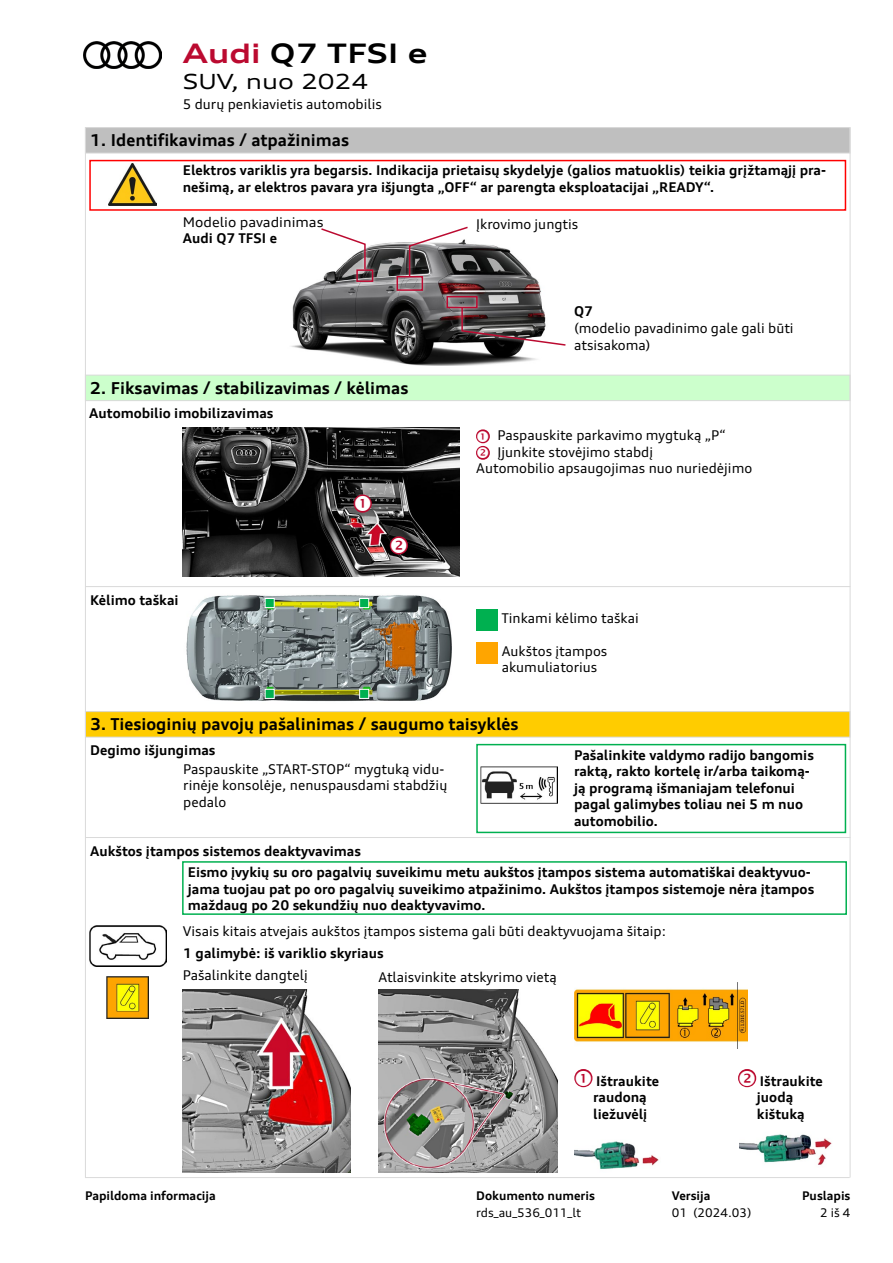
<style>
.page{position:relative;width:893px;height:1263px;background:#fff}
.page>*{position:absolute;margin:0;border:0;box-sizing:border-box;transform-origin:0 0}
.Kopfzeile_Ueberschrift{font:700 expanded 27px "Audi Type";color:#000}
.Kopfzeile_Untertitel{font:expanded 21px "Audi Type";color:#000}
.Kapiteltitel{font:700 16.5px "Audi Type";color:#000}
.Warntext{font:700 13.5px/16.5px "Audi Type";color:#000}
.Text{font:13.5px/16.5px "Audi Type";color:#000}
.Text_fett{font:700 13.5px "Audi Type";color:#000}
.Text-2{font:700 13.5px "Audi Type";color:#000}
.Text-3{font:13.5px "Audi Type Screen";color:#000}
.Fusszeile_fett{font:700 12px "Audi Type";color:#000}
.Fusszeile{font:12px "Audi Type";color:#000}
.s1{color:#bb0a30}
.s2{font-weight:700}
</style>
<div class="page">
<img style="left:291px;top:242px;width:250px;height:123px">
<img style="left:183px;top:427px;width:276px;height:149px">
<div style="left:85px;top:712px;width:765px;height:25px;background:#fc0"></div>
<div style="left:85px;top:711px;width:765px;height:26px;border:1px solid #dadada"></div>
<img style="left:183px;top:989px;width:168px;height:183px">
<img style="left:378px;top:989px;width:179px;height:183px">
<div style="left:85px;top:375px;width:765px;height:26px;background:#cfc"></div>
<div style="left:85px;top:375px;width:765px;height:26px;border:1px solid #dadada"></div>
<img style="left:108px;top:164px;width:48px;height:42px">
<div style="left:89px;top:160px;width:757px;height:51px;border:2px solid #f00"></div>
<div style="left:85px;top:128px;width:765px;height:25px;background:#bfbfbf"></div>
<div style="left:85px;top:127px;width:765px;height:26px;border:1px solid #dadada"></div>
<hr style="left:85px;top:586px;width:765px;height:1px;background:#dadada">
<hr style="left:85px;top:837px;width:765px;height:1px;background:#dadada">
<img style="left:90px;top:926px;width:76px;height:40px">
<img style="left:106px;top:976px;width:43px;height:43px">
<img style="left:574px;top:982px;width:173px;height:66px">
<img style="left:574px;top:1141px;width:85px;height:29px">
<img style="left:740px;top:1134px;width:92px;height:31px">
<hr style="left:85px;top:128px;width:1px;height:1049px;background:#dadada">
<hr style="left:850px;top:128px;width:1px;height:1049px;background:#dadada">
<hr style="left:85px;top:1177px;width:765px;height:1px;background:#dadada">
<div style="left:476px;top:610px;width:21px;height:21px;background:#00b050"></div>
<div style="left:476px;top:643px;width:21px;height:21px;background:#ffa500"></div>
<img style="left:186px;top:595px;width:266px;height:107px">
<div style="left:265px;top:598px;width:10px;height:10px;background:#00b050;border:1px solid #fff"></div>
<div style="left:359px;top:598px;width:10px;height:10px;background:#00b050;border:1px solid #fff"></div>
<div style="left:265px;top:689px;width:10px;height:10px;background:#00b050;border:1px solid #fff"></div>
<div style="left:359px;top:689px;width:10px;height:10px;background:#00b050;border:1px solid #fff"></div>
<div style="left:182px;top:861px;width:665px;height:54px;border:2px solid #00b050"></div>
<img style="left:480px;top:766px;width:77px;height:38px">
<div style="left:476px;top:744px;width:370px;height:89px;border:2px solid #00b050"></div>
<div style="left:318px;top:225px;width:59px;height:60px;background:#fff;opacity:.85"></div>
<svg style="left:320px;top:227px;width:46px;height:44px"></svg>
<div style="left:356px;top:269px;width:17px;height:13px;border:2px solid #bb0a30"></div>
<div style="left:443px;top:292px;width:126px;height:57px;background:#fff;opacity:.85"></div>
<svg style="left:461px;top:306px;width:106px;height:41px"></svg>
<div style="left:446px;top:296px;width:32px;height:12px;border:2px solid #bb0a30"></div>
<div style="left:393px;top:224px;width:78px;height:70px;background:#fff;opacity:.85"></div>
<svg style="left:408px;top:225px;width:61px;height:53px"></svg>
<div style="left:396px;top:276px;width:27px;height:15px;border:2px solid #bb0a30"></div>
<img style="left:84px;top:41px;width:78px;height:27px">
<svg style="left:391px;top:537px;width:15px;height:16px"></svg>
<svg style="left:355px;top:496px;width:15px;height:15px"></svg>
<p class="Kopfzeile_Ueberschrift" style="left:183px;top:37px;width:246px"><span class="s1">Audi</span> Q7 TFSI e</p>
<p class="Kopfzeile_Untertitel" style="left:183px;top:68px;width:187px">SUV, nuo 2024</p>
<p class="Text" style="left:183px;top:96px;width:201px">5 durų penkiavietis automobilis</p>
<p class="Kapiteltitel" style="left:90px;top:130px;width:260px">1. Identifikavimas / atpažinimas</p>
<p class="Warntext" style="left:183px;top:162px;width:645px">Elektros variklis yra begarsis. Indikacija prietaisų skydelyje (galios matuoklis) teikia grįžtamąjį pra&shy;nešimą, ar elektros pavara yra išjungta „OFF“ ar parengta eksploatacijai „READY“.</p>
<p class="Text-3" style="left:183px;top:213px;width:142px">Modelio pavadinimas</p>
<p class="Text-2" style="left:183px;top:230px;width:96px">Audi Q7 TFSI e</p>
<p class="Kapiteltitel" style="left:90px;top:378px;width:320px">2. Fiksavimas / stabilizavimas / kėlimas</p>
<p class="Text_fett" style="left:89px;top:405px;width:186px">Automobilio imobilizavimas</p>
<p class="Text_fett" style="left:90px;top:591px;width:90px">Kėlimo taškai</p>
<p class="Text" style="left:476px;top:216px;width:104px">Įkrovimo jungtis</p>
<p class="Text" style="left:574px;top:303px;width:221px"><span class="s2">Q7<br></span>(modelio pavadinimo gale gali būti atsisakoma)</p>
<p class="Text" style="left:497px;top:427px;width:230px">Paspauskite parkavimo mygtuką „P“</p>
<p class="Text" style="left:497px;top:443px;width:157px">Įjunkite stovėjimo stabdį</p>
<p class="Text" style="left:476px;top:460px;width:277px">Automobilio apsaugojimas nuo nuriedėjimo</p>
<p class="Text" style="left:501px;top:609px;width:139px">Tinkami kėlimo taškai</p>
<p class="Text" style="left:502px;top:642px;width:107px">Aukštos įtampos akumuliatorius</p>
<p class="Kapiteltitel" style="left:90px;top:714px;width:430px">3. Tiesioginių pavojų pašalinimas / saugumo taisyklės</p>
<p class="Text_fett" style="left:90px;top:742px;width:127px">Degimo išjungimas</p>
<p class="Text" style="left:183px;top:760px;width:266px">Paspauskite „START-STOP“ mygtuką vidu&shy;rinėje konsolėje, nenuspausdami stabdžių pedalo</p>
<p class="Text_fett" style="left:90px;top:842px;width:272px">Aukštos įtampos sistemos deaktyvavimas</p>
<p class="Warntext" style="left:574px;top:746px;width:241px">Pašalinkite valdymo radijo bangomis raktą, rakto kortelę ir/arba taikomą&shy;ją programą išmaniajam telefonui pagal galimybes toliau nei 5 m nuo automobilio.</p>
<p class="Warntext" style="left:188px;top:864px;width:628px">Eismo įvykių su oro pagalvių suveikimu metu aukštos įtampos sistema automatiškai deaktyvuo&shy;jama tuojau pat po oro pagalvių suveikimo atpažinimo. Aukštos įtampos sistemoje nėra įtampos maždaug po 20 sekundžių nuo deaktyvavimo.</p>
<p class="Text" style="left:183px;top:923px;width:485px">Visais kitais atvejais aukštos įtampos sistema gali būti deaktyvuojama šitaip:</p>
<p class="Text-2" style="left:183px;top:944px;width:202px">1 galimybė: iš variklio skyriaus</p>
<p class="Text" style="left:183px;top:966px;width:126px">Pašalinkite dangtelį</p>
<p class="Text" style="left:378px;top:969px;width:180px">Atlaisvinkite atskyrimo vietą</p>
<p class="Warntext" style="left:593px;top:1072px;width:67px">Ištraukite raudoną liežuvėlį</p>
<p class="Warntext" style="left:757px;top:1072px;width:67px">Ištraukite juodą kištuką</p>
<p class="Fusszeile_fett" style="left:85px;top:1188px;width:132px">Papildoma informacija</p>
<p class="Fusszeile_fett" style="left:476px;top:1188px;width:120px">Dokumento numeris</p>
<p class="Fusszeile" style="left:476px;top:1205px;width:106px">rds_au_536_011_lt</p>
<p class="Fusszeile_fett" style="left:672px;top:1188px;width:40px">Versija</p>
<p class="Fusszeile" style="left:672px;top:1205px;width:81px">01 (2024.03)</p>
<p class="Fusszeile_fett" style="left:802px;top:1188px;width:50px">Puslapis</p>
<p class="Fusszeile" style="left:820px;top:1205px;width:32px">2 iš 4</p>
</div>
